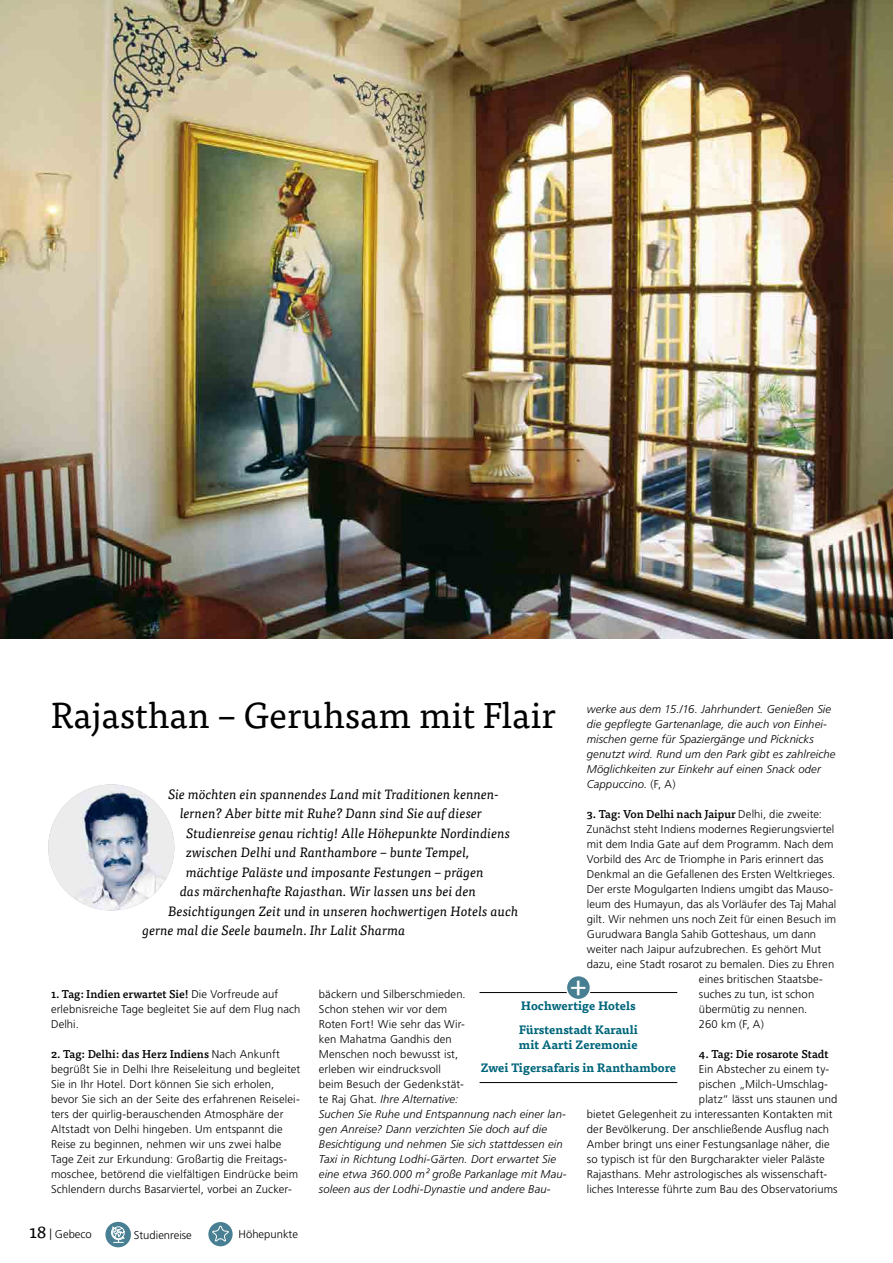
<style>
.page{position:relative;width:893px;height:1263px;background:#fff}
.page>*{position:absolute;margin:0;border:0;box-sizing:border-box;transform-origin:0 0}
.t1{font:36px "Tisa OT";color:#000}
.t2{font:30px "Tisa OT";color:#fff}
.t3{font:18px "Tisa OT";color:#000}
.t4{font:italic 13.5px "Tisa OT";letter-spacing:.005em;color:#000}
.t5{font:700 12px/23.5px "Tisa OT";color:#00667b}
.t6{font:300 11.25px/15px "Frutiger LT Pro";letter-spacing:.01em;color:#000}
.t7{font:italic 300 11.25px/15px "Frutiger LT Pro";letter-spacing:.01em;color:#000}
.t8{font:500 11.25px "Tisa OT";color:#000}
.s1{font-style:normal}
.s2{font-family:"Frutiger LT Pro";font-weight:300}
.s3{font-family:"Frutiger LT Pro";font-weight:300;font-size:11.25px}
</style>
<div class="page">
<img style="left:0;top:0;width:893px;height:638px">
<hr style="left:480px;top:1082px;width:197px;height:1px;background:#000">
<hr style="left:480px;top:992px;width:197px;height:1px;background:#000">
<div style="left:566px;top:975px;width:24px;height:24px;background:#487f92;border-radius:50%"></div>
<div style="left:566px;top:975px;width:25px;height:25px;border:2px solid #fff;border-radius:50%"></div>
<svg style="left:208px;top:1222px;width:25px;height:24px"></svg>
<svg style="left:211px;top:1226px;width:18px;height:16px"></svg>
<div style="left:105px;top:1222px;width:26px;height:25px;background:#487f92;border-radius:50%"></div>
<svg style="left:111px;top:1223px;width:14px;height:20px"></svg>
<img style="left:48px;top:784px;width:126px;height:126px;border-radius:63px">
<h1 class="t1" style="left:51px;top:694px;width:506px">Rajasthan – Geruhsam mit Flair</h1>
<p class="t7" style="left:587px;top:702px;width:250px">werke aus dem 15./16. Jahrhundert. Genießen Sie die gepflegte Gartenanlage, die auch von Einhei&shy;mischen gerne für Spaziergänge und Picknicks genutzt wird. Rund um den Park gibt es zahlreiche Möglichkeiten zur Einkehr auf einen Snack oder Cappuccino. <span class="s1">(F, A)</span></p>
<p class="t8" style="left:587px;top:807px;width:237px">3. Tag: Von Delhi nach Jaipur <span class="s2">Delhi, die zweite:</span></p>
<p class="t6" style="left:587px;top:822px;width:249px">Zunächst steht Indiens modernes Regierungsviertel</p>
<p class="t6" style="left:587px;top:837px;width:248px">mit dem India Gate auf dem Programm. Nach dem</p>
<p class="t6" style="left:587px;top:852px;width:238px">Vorbild des Arc de Triomphe in Paris erinnert das</p>
<p class="t6" style="left:587px;top:867px;width:250px">Denkmal an die Gefallenen des Ersten Weltkrieges.</p>
<p class="t6" style="left:587px;top:882px;width:248px">Der erste Mogulgarten Indiens umgibt das Mauso-</p>
<p class="t6" style="left:587px;top:897px;width:251px">leum des Humayun, das als Vorläufer des Taj Mahal</p>
<p class="t6" style="left:587px;top:912px;width:251px">gilt. Wir nehmen uns noch Zeit für einen Besuch im</p>
<p class="t6" style="left:587px;top:927px;width:231px">Gurudwara Bangla Sahib Gotteshaus, um dann</p>
<p class="t6" style="left:587px;top:942px;width:236px">weiter nach Jaipur aufzubrechen. Es gehört Mut</p>
<p class="t6" style="left:587px;top:957px;width:249px">dazu, eine Stadt rosarot zu bemalen. Dies zu Ehren</p>
<p class="t6" style="left:699px;top:972px;width:125px">eines britischen Staatsbe-</p>
<p class="t6" style="left:699px;top:987px;width:117px">suches zu tun, ist schon</p>
<p class="t6" style="left:699px;top:1002px;width:110px">übermütig zu nennen.</p>
<p class="t6" style="left:699px;top:1017px;width:66px">260 km (F, A)</p>
<p class="t8" style="left:699px;top:1047px;width:131px">4. Tag: Die rosarote Stadt</p>
<p class="t6" style="left:699px;top:1062px;width:132px">Ein Abstecher zu einem ty-</p>
<p class="t6" style="left:699px;top:1077px;width:131px">pischen „Milch-Umschlag-</p>
<p class="t6" style="left:699px;top:1092px;width:140px">platz“ lässt uns staunen und</p>
<p class="t6" style="left:587px;top:1107px;width:247px">bietet Gelegenheit zu interessanten Kontakten mit</p>
<p class="t6" style="left:587px;top:1122px;width:244px">der Bevölkerung. Der anschließende Ausflug nach</p>
<p class="t6" style="left:587px;top:1137px;width:244px">Amber bringt uns einer Festungsanlage näher, die</p>
<p class="t6" style="left:587px;top:1152px;width:240px">so typisch ist für den Burgcharakter vieler Paläste</p>
<p class="t6" style="left:587px;top:1167px;width:242px">Rajasthans. Mehr astrologisches als wissenschaft-</p>
<p class="t6" style="left:587px;top:1182px;width:252px">liches Interesse führte zum Bau des Observatoriums</p>
<p class="t4" style="left:168px;top:786px;width:332px">Sie möchten ein spannendes Land mit Traditionen kennen-</p>
<p class="t4" style="left:180px;top:806px;width:304px">lernen? Aber bitte mit Ruhe? Dann sind Sie auf dieser</p>
<p class="t4" style="left:186px;top:825px;width:326px">Studienreise genau richtig! Alle Höhepunkte Nordindiens</p>
<p class="t4" style="left:186px;top:845px;width:284px">zwischen Delhi und Ranthambore – bunte Tempel,</p>
<p class="t4" style="left:186px;top:864px;width:299px">mächtige Paläste und imposante Festungen – prägen</p>
<p class="t4" style="left:180px;top:884px;width:298px">das märchenhafte Rajasthan. Wir lassen uns bei den</p>
<p class="t4" style="left:168px;top:903px;width:352px">Besichtigungen Zeit und in unseren hochwertigen Hotels auch</p>
<p class="t4" style="left:143px;top:923px;width:264px">gerne mal die Seele baumeln. Ihr Lalit Sharma</p>
<h2 class="t2" style="left:570px;top:967px;width:19px">+</h2>
<p class="t8" style="left:51px;top:987px;width:229px">1. Tag: Indien erwartet Sie! <span class="s2">Die Vorfreude auf</span></p>
<p class="t6" style="left:51px;top:1002px;width:251px">erlebnisreiche Tage begleitet Sie auf dem Flug nach<br>Delhi.</p>
<p class="t8" style="left:51px;top:1047px;width:230px">2. Tag: Delhi: das Herz Indiens <span class="s2">Nach Ankunft</span></p>
<p class="t6" style="left:51px;top:1062px;width:251px">begrüßt Sie in Delhi Ihre Reiseleitung und begleitet Sie in Ihr Hotel. Dort können Sie sich erholen, bevor Sie sich an der Seite des erfahrenen Reiselei&shy;ters der quirlig-berauschenden Atmosphäre der Altstadt von Delhi hingeben. Um entspannt die Reise zu beginnen, nehmen wir uns zwei halbe Tage Zeit zur Erkundung: Großartig die Freitags&shy;moschee, betörend die vielfältigen Eindrücke beim Schlendern durchs Basarviertel, vorbei an Zucker-</p>
<p class="t7" style="left:319px;top:987px;width:249px"><span class="s1">bäckern und Silberschmieden.<br>Schon stehen wir vor dem<br>Roten Fort! Wie sehr das Wir-<br>ken Mahatma Gandhis den<br>Menschen noch bewusst ist,<br>erleben wir eindrucksvoll<br>beim Besuch der Gedenkstät-<br>te Raj Ghat.</span> Ihre Alternative:<br>Suchen Sie Ruhe und Entspannung nach einer lan&shy;gen Anreise? Dann verzichten Sie doch auf die Besichtigung und nehmen Sie sich stattdessen ein Taxi in Richtung Lodhi-Gärten. Dort erwartet Sie eine etwa 360.000 m² große Parkanlage mit Mau&shy;soleen aus der Lodhi-Dynastie und andere Bau-</p>
<p class="t5" style="left:519px;top:994px;width:121px">Hochwertige Hotels<br>Fürstenstadt Karauli</p>
<p class="t5" style="left:480px;top:1033px;width:197px;text-align:center">mit Aarti Zeremonie<br>Zwei Tigersafaris in Ranthambore</p>
<h3 class="t3" style="left:29px;top:1221px;width:24px">18 <span class="s3">|</span></h3>
<p class="t6" style="left:55px;top:1227px;width:38px">Gebeco</p>
<p class="t6" style="left:134px;top:1227px;width:59px">Studienreise</p>
<p class="t6" style="left:239px;top:1227px;width:61px">Höhepunkte</p>
</div>
